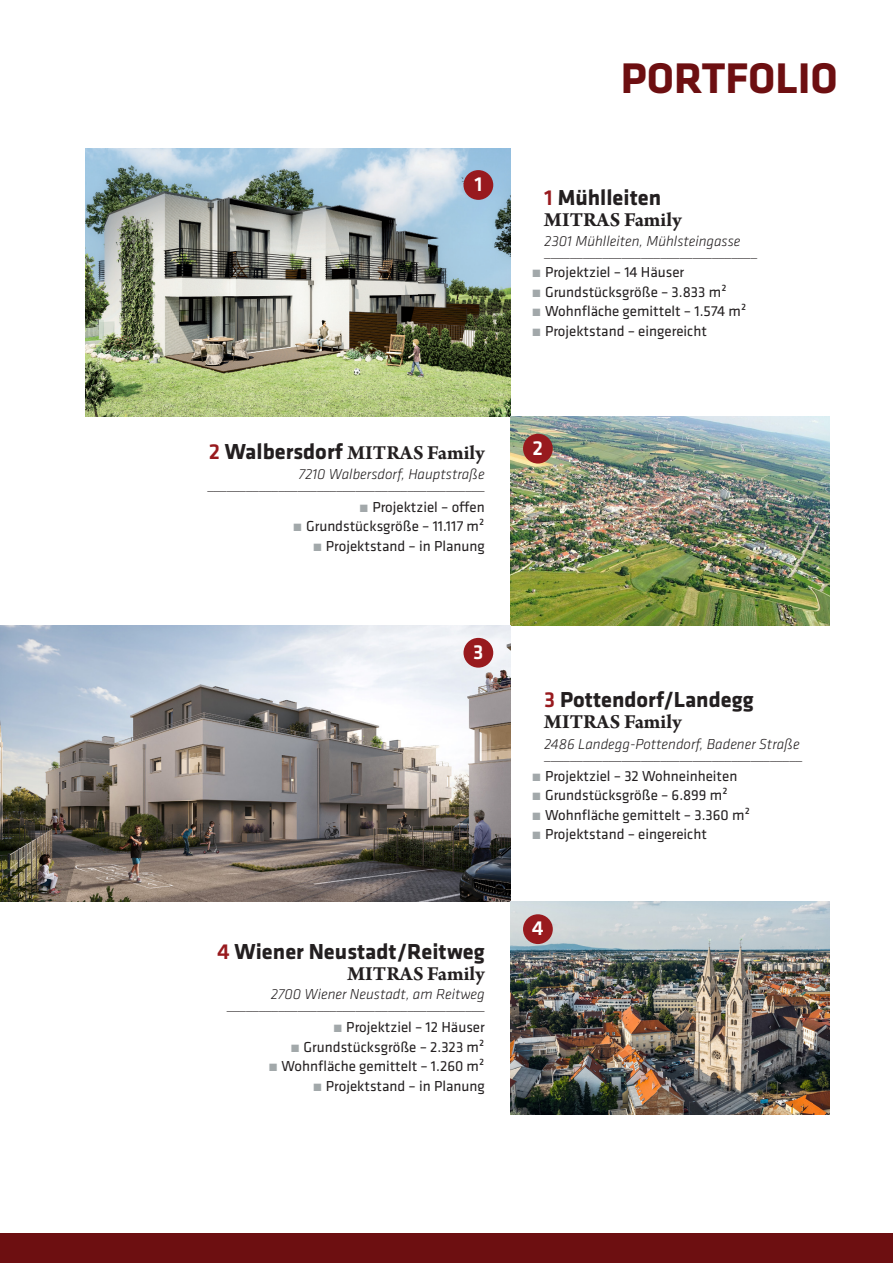
<style>
.page{position:relative;width:893px;height:1263px;background:#fff}
.page>*{position:absolute;margin:0;border:0;box-sizing:border-box;transform-origin:0 0}
.t1{font:700 44.4px "Klavika";color:#6d0f11}
.t2{font:700 22.5px "Klavika";color:#231f20}
.t3{font:700 21px "Arno Pro";color:#231f20}
.t4{font:500 21px "Klavika";color:#fff}
.t5{font:15px "Klavika";color:#231f20}
.t6{font:italic 300 15px "Klavika";color:#231f20}
.s1{font-family:"Klavika";font-weight:500;font-size:22.5px;color:#981a1e}
.s2{font-family:"Klavika";font-size:22.5px}
.s3{font-weight:300;color:#a2a8aa}
.s4{font-weight:500;color:#981a1e}
</style>
<div class="page">
<img style="left:85px;top:149px;width:425px;height:268px">
<img style="left:510px;top:417px;width:319px;height:208px">
<img style="left:0;top:625px;width:510px;height:276px">
<img style="left:510px;top:901px;width:319px;height:213px">
<div style="left:0;top:1233px;width:893px;height:30px;background:#6d0f11"></div>
<div style="left:463px;top:170px;width:30px;height:30px;background:#981a1e;border-radius:50%"></div>
<div style="left:463px;top:638px;width:30px;height:30px;background:#981a1e;border-radius:50%"></div>
<div style="left:523px;top:434px;width:30px;height:29px;background:#981a1e;border-radius:50%"></div>
<div style="left:523px;top:914px;width:30px;height:30px;background:#981a1e;border-radius:50%"></div>
<h3 class="t4" style="left:474px;top:170px;width:10px">1</h3>
<h3 class="t3" style="left:209px;top:441px;width:278px"><span class="s1">2</span> <span class="s2">Walbersdorf</span> MITRAS Family</h3>
<p class="t6" style="left:299px;top:465px;width:188px">7210 Walbersdorf, Hauptstraße</p>
<p class="t5" style="left:207px;top:476px;width:279px">___________________________________________</p>
<p class="t5" style="left:359px;top:497px;width:127px"><span class="s3">•</span> Projektziel – offen</p>
<p class="t5" style="left:293px;top:516px;width:194px"><span class="s3">•</span> Grundstücksgröße – 11.117 m²</p>
<p class="t5" style="left:312px;top:536px;width:174px"><span class="s3">•</span> Projektstand – in Planung</p>
<h3 class="t4" style="left:473px;top:638px;width:12px">3</h3>
<h2 class="t2" style="left:217px;top:935px;width:269px"><span class="s4">4</span> Wiener Neustadt/Reitweg</h2>
<h3 class="t3" style="left:347px;top:961px;width:139px">MITRAS Family</h3>
<p class="t6" style="left:271px;top:985px;width:216px">2700 Wiener Neustadt, am Reitweg</p>
<p class="t5" style="left:227px;top:996px;width:260px">________________________________________</p>
<p class="t5" style="left:333px;top:1017px;width:153px"><span class="s3">•</span> Projektziel – 12 Häuser</p>
<p class="t5" style="left:290px;top:1037px;width:196px"><span class="s3">•</span> Grundstücksgröße – 2.323 m²</p>
<p class="t5" style="left:268px;top:1056px;width:218px"><span class="s3">•</span> Wohnfläche gemittelt – 1.260 m²</p>
<p class="t5" style="left:312px;top:1076px;width:174px"><span class="s3">•</span> Projektstand – in Planung</p>
<h1 class="t1" style="left:621px;top:46px;width:219px">PORTFOLIO</h1>
<h2 class="t2" style="left:544px;top:182px;width:118px"><span class="s4">1</span> Mühlleiten</h2>
<h3 class="t3" style="left:544px;top:208px;width:139px">MITRAS Family</h3>
<p class="t6" style="left:544px;top:232px;width:198px">2301 Mühlleiten, Mühlsteingasse</p>
<p class="t5" style="left:544px;top:243px;width:214px">_________________________________</p>
<p class="t5" style="left:532px;top:263px;width:154px"><span class="s3">•</span> Projektziel – 14 Häuser</p>
<p class="t5" style="left:532px;top:282px;width:197px"><span class="s3">•</span> Grundstücksgröße – 3.833 m²</p>
<p class="t5" style="left:532px;top:302px;width:217px"><span class="s3">•</span> Wohnfläche gemittelt – 1.574 m²</p>
<p class="t5" style="left:532px;top:321px;width:177px"><span class="s3">•</span> Projektstand – eingereicht</p>
<h3 class="t4" style="left:533px;top:434px;width:12px">2</h3>
<h2 class="t2" style="left:544px;top:683px;width:211px"><span class="s4">3</span> Pottendorf/Landegg</h2>
<h3 class="t3" style="left:544px;top:710px;width:139px">MITRAS Family</h3>
<p class="t6" style="left:544px;top:735px;width:257px">2486 Landegg-Pottendorf, Badener Straße</p>
<p class="t5" style="left:544px;top:746px;width:260px">________________________________________</p>
<p class="t5" style="left:532px;top:766px;width:207px"><span class="s3">•</span> Projektziel – 32 Wohneinheiten</p>
<p class="t5" style="left:532px;top:785px;width:198px"><span class="s3">•</span> Grundstücksgröße – 6.899 m²</p>
<p class="t5" style="left:532px;top:805px;width:220px"><span class="s3">•</span> Wohnfläche gemittelt – 3.360 m²</p>
<p class="t5" style="left:532px;top:824px;width:177px"><span class="s3">•</span> Projektstand – eingereicht</p>
<h3 class="t4" style="left:532px;top:914px;width:13px">4</h3>
</div>
